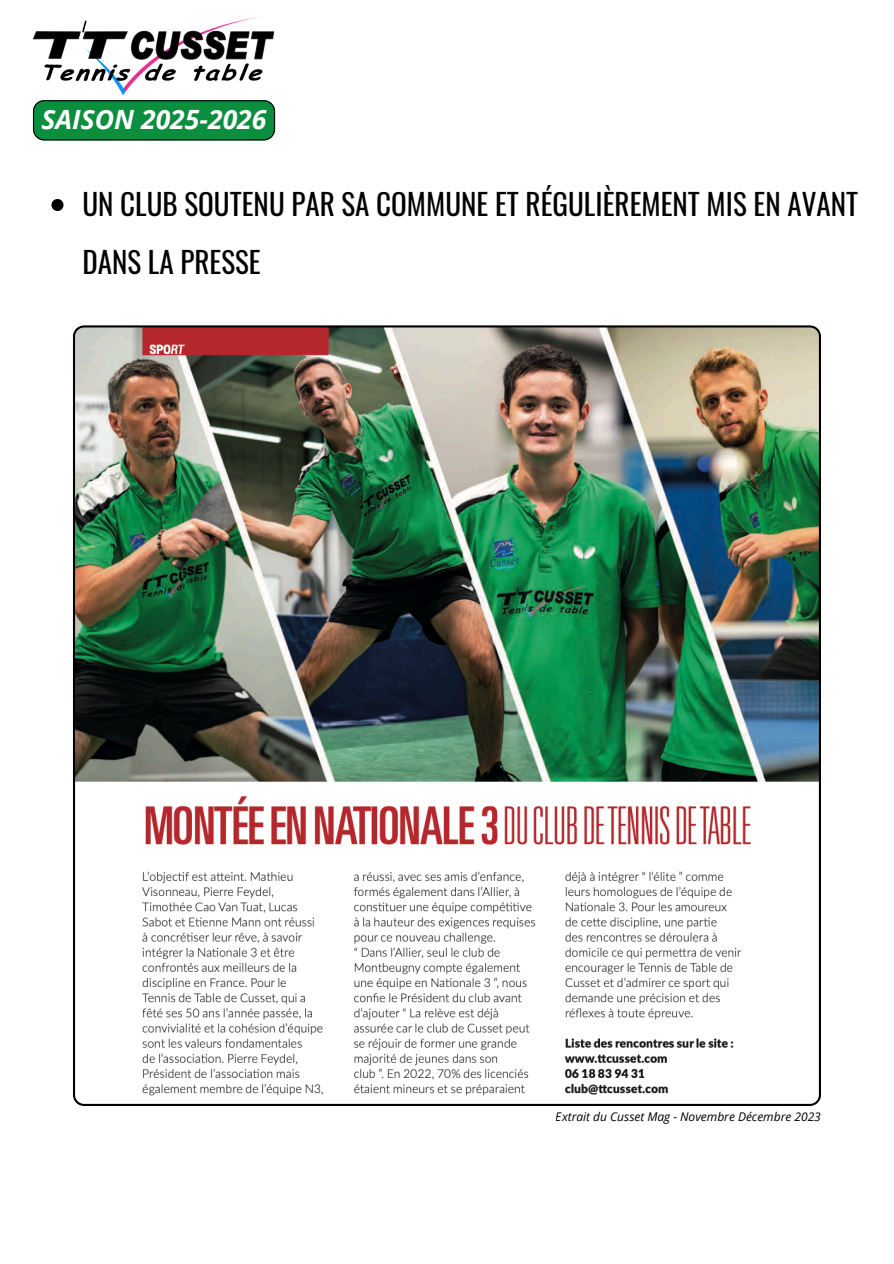
<style>
.page{position:relative;width:894px;height:1264px;background:#fff}
.page>*{position:absolute;margin:0;border:0;box-sizing:border-box;transform-origin:0 0}
.t1{font:29.1px/57.8px "Oswald";color:#000}
.t2{font:italic 700 26.55px "Open Sans";color:#fff}
.t3{font:italic 12px "Open Sans";color:#000}
</style>
<div class="page">
<img style="left:73px;top:325px;width:747px;height:781px">
<img style="left:33px;top:17px;width:242px;height:79px">
<svg style="left:33px;top:100px;width:242px;height:40px;background:#0d873d"></svg>
<svg style="left:51px;top:199px;width:12px;height:12px"></svg>
<p class="t2" style="left:41px;top:101px;width:226px">SAISON 2025-2026</p>
<p class="t1" style="left:82px;top:174px;width:777px">UN CLUB SOUTENU PAR SA COMMUNE ET RÉGULIÈREMENT MIS EN AVANT<br>DANS LA PRESSE</p>
<p class="t3" style="left:555px;top:1108px;width:266px">Extrait du Cusset Mag - Novembre Décembre 2023</p>
</div>
